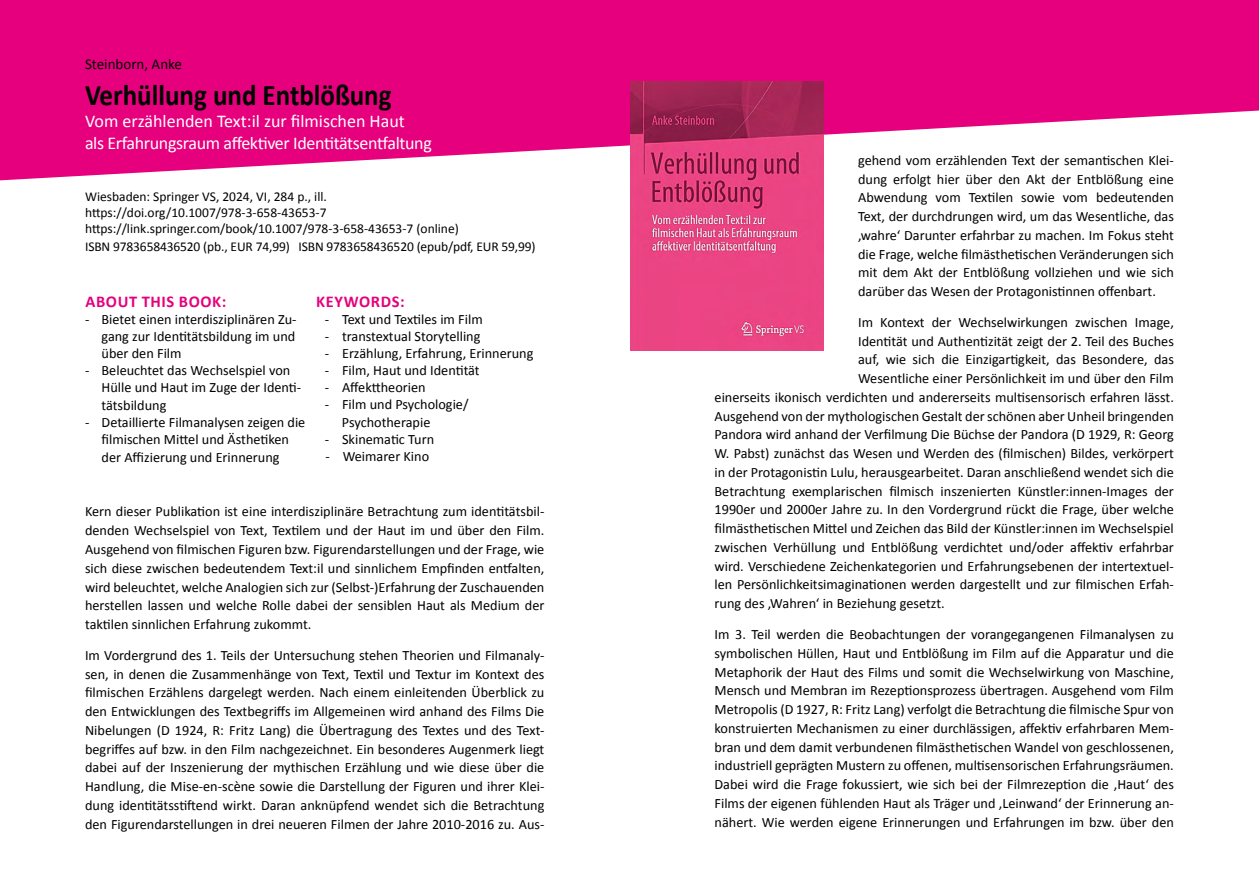
<style>
.page{position:relative;width:1259px;height:893px;background:#fff}
.page>*{position:absolute;margin:0;border:0;box-sizing:border-box;transform-origin:0 0}
.t1{font:700 30px "Calibri";color:#000;scale:.9 1}
.t2{font:18px/21.6px "Calibri";letter-spacing:-.02em;color:#fff}
.t3{font:700 16.5px "Calibri";letter-spacing:.04em;color:#e6007d}
.t4{font:15px "Calibri";color:#000}
.t5{font:14.25px/18.8px "Calibri";color:#000;text-align:justify}
.t6{font:13.5px/16.2px "Calibri";letter-spacing:-.005em;color:#000}
</style>
<div class="page">
<svg style="left:0;top:0;width:1259px;height:180px;fill:#e6007d"></svg>
<img style="left:630px;top:81px;width:193px;height:269px">
<p class="t4" style="left:85px;top:55px;width:98px">Steinborn, Anke</p>
<h1 class="t1" style="left:85px;top:77px;width:342px">VERHÜLLUNG UND ENTBLÖßUNG</h1>
<p class="t2" style="left:85px;top:109px;width:348px">Vom erzählenden Text:il zur filmischen Haut<br>als Erfahrungsraum affektiver Identitätsentfaltung</p>
<p class="t6" style="left:85px;top:187px;width:375px">Wiesbaden: Springer VS, 2024, VI, 284 p., ill. https://doi.org/10.1007/978-3-658-43653-7 https://link.springer.com/book/10.1007/978-3-658-43653-7 (online)</p>
<p class="t6" style="left:85px;top:238px;width:452px">ISBN 9783658436520 (pb., EUR 74,99) ISBN 9783658436520 (epub/pdf, EUR 59,99)</p>
<p class="t3" style="left:85px;top:291px;width:142px">ABOUT THIS BOOK:</p>
<p class="t5" style="left:102px;top:310px;width:196px;line-height:17.1px;text-indent:-17px">- Bietet einen interdisziplinären Zu&shy;gang zur Identitätsbildung im und über den Film</p>
<p class="t5" style="left:102px;top:361px;width:201px;line-height:17.1px;text-align:left;text-indent:-17px">- Beleuchtet das Wechselspiel von<br>Hülle und Haut im Zuge der Identi&shy;tätsbildung</p>
<p class="t5" style="left:102px;top:412px;width:205px;line-height:17.5px;text-align:left;text-indent:-17px">- Detaillierte Filmanalysen zeigen die filmischen Mittel und Ästhetiken der Affizierung und Erinnerung</p>
<p class="t3" style="left:316px;top:291px;width:90px">KEYWORDS:</p>
<p class="t5" style="left:325px;top:309px;width:159px">- Text und Textiles im Film</p>
<p class="t5" style="left:325px;top:326px;width:157px">- transtextual Storytelling</p>
<p class="t5" style="left:325px;top:343px;width:210px">- Erzählung, Erfahrung, Erinnerung</p>
<p class="t5" style="left:325px;top:360px;width:156px">- Film, Haut und Identität</p>
<p class="t5" style="left:325px;top:378px;width:102px">- Affekttheorien</p>
<p class="t5" style="left:342px;top:395px;width:128px;line-height:17.1px;text-indent:-17px">- Film und Psychologie/<br>Psychotherapie</p>
<p class="t5" style="left:325px;top:429px;width:111px">- Skinematic Turn</p>
<p class="t5" style="left:325px;top:446px;width:105px">- Weimarer Kino</p>
<p class="t5" style="left:85px;top:502px;width:461px">Kern dieser Publikation ist eine interdisziplinäre Betrachtung zum identitätsbil&shy;denden Wechselspiel von Text, Textilem und der Haut im und über den Film.<br>Ausgehend von filmischen Figuren bzw. Figurendarstellungen und der Frage, wie sich diese zwischen bedeutendem Text:il und sinnlichem Empfinden entfalten, wird beleuchtet, welche Analogien sich zur (Selbst-)Erfahrung der Zuschauenden herstellen lassen und welche Rolle dabei der sensiblen Haut als Medium der taktilen sinnlichen Erfahrung zukommt.</p>
<p class="t5" style="left:85px;top:645px;width:461px">Im Vordergrund des 1. Teils der Untersuchung stehen Theorien und Filmanaly&shy;sen, in denen die Zusammenhänge von Text, Textil und Textur im Kontext des filmischen Erzählens dargelegt werden. Nach einem einleitenden Überblick zu den Entwicklungen des Textbegriffs im Allgemeinen wird anhand des Films Die Nibelungen (D 1924, R: Fritz Lang) die Übertragung des Textes und des Text&shy;begriffes auf bzw. in den Film nachgezeichnet. Ein besonderes Augenmerk liegt dabei auf der Inszenierung der mythischen Erzählung und wie diese über die Handlung, die Mise-en-scène sowie die Darstellung der Figuren und ihrer Klei&shy;dung identitätsstiftend wirkt. Daran anknüpfend wendet sich die Betrachtung den Figurendarstellungen in drei neueren Filmen der Jahre 2010-2016 zu. Aus-</p>
<p class="t5" style="left:858px;top:150px;width:317px">gehend vom erzählenden Text der semantischen Klei&shy;dung erfolgt hier über den Akt der Entblößung eine Abwendung vom Textilen sowie vom bedeutenden Text, der durchdrungen wird, um das Wesentliche, das ‚wahre‘ Darunter erfahrbar zu machen. Im Fokus steht die Frage, welche filmästhetischen Veränderungen sich mit dem Akt der Entblößung vollziehen und wie sich darüber das Wesen der Protagonistinnen offenbart.</p>
<p class="t5" style="left:858px;top:312px;width:317px">Im Kontext der Wechselwirkungen zwischen Image,</p>
<p class="t5" style="left:858px;top:331px;width:317px">Identität und Authentizität zeigt der 2. Teil des Buches</p>
<p class="t5" style="left:858px;top:350px;width:317px">auf, wie sich die Einzigartigkeit, das Besondere, das</p>
<p class="t5" style="left:858px;top:368px;width:317px">Wesentliche einer Persönlichkeit im und über den Film</p>
<p class="t5" style="left:714px;top:387px;width:461px">einerseits ikonisch verdichten und andererseits multisensorisch erfahren lässt.</p>
<p class="t5" style="left:714px;top:406px;width:461px">Ausgehend von der mythologischen Gestalt der schönen aber Unheil bringenden</p>
<p class="t5" style="left:714px;top:425px;width:461px">Pandora wird anhand der Verfilmung Die Büchse der Pandora (D 1929, R: Georg</p>
<p class="t5" style="left:714px;top:443px;width:461px">W. Pabst) zunächst das Wesen und Werden des (filmischen) Bildes, verkörpert</p>
<p class="t5" style="left:714px;top:462px;width:461px">in der Protagonistin Lulu, herausgearbeitet. Daran anschließend wendet sich die</p>
<p class="t5" style="left:714px;top:481px;width:461px">Betrachtung exemplarischen filmisch inszenierten Künstler:innen-Images der</p>
<p class="t5" style="left:714px;top:500px;width:461px">1990er und 2000er Jahre zu. In den Vordergrund rückt die Frage, über welche</p>
<p class="t5" style="left:714px;top:518px;width:461px">filmästhetischen Mittel und Zeichen das Bild der Künstler:innen im Wechselspiel</p>
<p class="t5" style="left:714px;top:537px;width:461px">zwischen Verhüllung und Entblößung verdichtet und/oder affektiv erfahrbar</p>
<p class="t5" style="left:714px;top:556px;width:461px">wird. Verschiedene Zeichenkategorien und Erfahrungsebenen der intertextuel-</p>
<p class="t5" style="left:714px;top:575px;width:461px">len Persönlichkeitsimaginationen werden dargestellt und zur filmischen Erfah-</p>
<p class="t5" style="left:714px;top:593px;width:232px">rung des ‚Wahren‘ in Beziehung gesetzt.</p>
<p class="t5" style="left:714px;top:624px;width:461px">Im 3. Teil werden die Beobachtungen der vorangegangenen Filmanalysen zu symbolischen Hüllen, Haut und Entblößung im Film auf die Apparatur und die Metaphorik der Haut des Films und somit die Wechselwirkung von Maschine, Mensch und Membran im Rezeptionsprozess übertragen. Ausgehend vom Film Metropolis (D 1927, R: Fritz Lang) verfolgt die Betrachtung die filmische Spur von konstruierten Mechanismen zu einer durchlässigen, affektiv erfahrbaren Mem&shy;bran und dem damit verbundenen filmästhetischen Wandel von geschlossenen, industriell geprägten Mustern zu offenen, multisensorischen Erfahrungsräumen.<br>Dabei wird die Frage fokussiert, wie sich bei der Filmrezeption die ‚Haut‘ des Films der eigenen fühlenden Haut als Träger und ‚Leinwand‘ der Erinnerung an&shy;nähert. Wie werden eigene Erinnerungen und Erfahrungen im bzw. über den</p>
</div>
